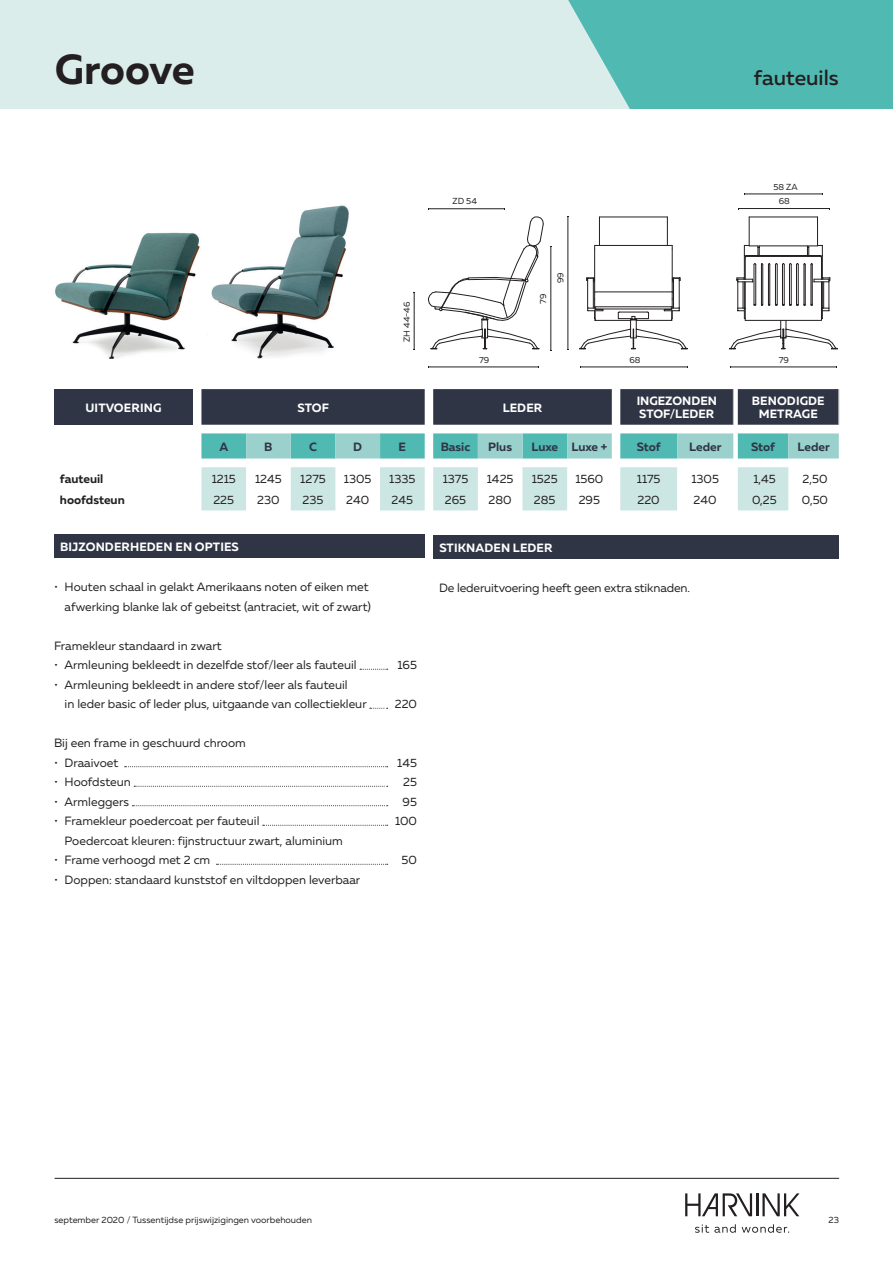
<style>
.page{position:relative;width:893px;height:1263px;background:#fff}
.page>*{position:absolute;margin:0;border:0;box-sizing:border-box;transform-origin:0 0}
.t1{font:700 42px "Muller";letter-spacing:-.01em;color:#231f20}
.t2{font:500 21px "Muller";color:#231f20}
.t3{font:12px/19.5px "Muller";color:#231f20;text-align:right}
.t4{font:700 12px/13.5px "Muller";letter-spacing:.01em;color:#fff}
.t5{font:700 12px "Muller";color:#303545}
.t6{font:700 12px "Muller";color:#231f20}
.t7{font:9px "Muller";color:#231f20}
.t8{font:8.7px "Muller";color:#231f20}
.t9{font:300 8.7px "Muller";color:#231f20}
.s1{font-size:6.15px}
</style>
<div class="page">
<div style="left:0;top:0;width:893px;height:109px;background:#dbedeb"></div>
<hr style="left:756px;top:1193px;width:2px;height:23px;background:#231f20">
<svg style="left:762px;top:1193px;width:37px;height:23px"></svg>
<svg style="left:685px;top:1193px;width:67px;height:23px"></svg>
<svg style="left:695px;top:1224px;width:41px;height:9px"></svg>
<svg style="left:742px;top:1224px;width:47px;height:9px"></svg>
<hr style="left:55px;top:1178px;width:784px;height:1px;background:#231f20">
<img style="left:55px;top:232px;width:145px;height:127px">
<img style="left:211px;top:205px;width:138px;height:154px">
<div style="left:54px;top:389px;width:139px;height:36px;background:#303545"></div>
<svg style="left:201px;top:389px;width:637px;height:36px;background:#393d4d"></svg>
<svg style="left:201px;top:433px;width:638px;height:25px;background:#7ac7c1"></svg>
<svg style="left:201px;top:467px;width:587px;height:43px"></svg>
<hr style="left:733px;top:389px;width:1px;height:36px;background:#bcbdc0">
<hr style="left:838px;top:389px;width:1px;height:36px;background:#bcbdc0">
<hr style="left:414px;top:293px;width:1px;height:57px;background:#231f20">
<hr style="left:568px;top:216px;width:1px;height:134px;background:#231f20">
<hr style="left:429px;top:367px;width:109px;height:1px;background:#231f20">
<hr style="left:581px;top:367px;width:106px;height:1px;background:#231f20">
<hr style="left:730px;top:367px;width:106px;height:1px;background:#231f20">
<hr style="left:744px;top:194px;width:78px;height:1px;background:#231f20">
<hr style="left:738px;top:208px;width:91px;height:1px;background:#231f20">
<hr style="left:429px;top:208px;width:75px;height:1px;background:#231f20">
<svg style="left:729px;top:217px;width:109px;height:133px"></svg>
<hr style="left:672px;top:249px;width:1px;height:43px;background:#231f20">
<hr style="left:594px;top:249px;width:1px;height:43px;background:#231f20">
<svg style="left:594px;top:217px;width:79px;height:32px"></svg>
<hr style="left:599px;top:217px;width:68px;height:1px;background:#231f20">
<svg style="left:579px;top:277px;width:109px;height:73px"></svg>
<hr style="left:551px;top:246px;width:1px;height:105px;background:#231f20">
<svg style="left:428px;top:217px;width:116px;height:133px"></svg>
<svg style="left:360px;top:669px;width:28px;height:1px"></svg>
<svg style="left:370px;top:708px;width:18px;height:1px"></svg>
<svg style="left:125px;top:766px;width:263px;height:1px"></svg>
<svg style="left:134px;top:786px;width:254px;height:1px"></svg>
<svg style="left:132px;top:805px;width:256px;height:1px"></svg>
<svg style="left:263px;top:825px;width:125px;height:1px"></svg>
<svg style="left:217px;top:864px;width:171px;height:1px"></svg>
<div style="left:54px;top:535px;width:370px;height:23px;background:#303545"></div>
<div style="left:433px;top:535px;width:406px;height:24px;background:#303545"></div>
<svg style="left:568px;top:0;width:325px;height:109px;background:#5dbdb7"></svg>
<h1 class="t1" style="left:55px;top:43px;width:141px">Groove</h1>
<p class="t8" style="left:401px;top:342px;width:42px;rotate:-90deg">ZH 44-46</p>
<h2 class="t2" style="left:754px;top:65px;width:86px">fauteuils</h2>
<p class="t8" style="left:773px;top:181px;width:26px">58 ZA</p>
<p class="t8" style="left:452px;top:196px;width:26px">ZD 54</p>
<p class="t8" style="left:779px;top:196px;width:13px">68</p>
<p class="t8" style="left:538px;top:304px;width:12px;rotate:-90deg">79</p>
<p class="t8" style="left:555px;top:283px;width:12px;rotate:-90deg">99</p>
<p class="t8" style="left:479px;top:354px;width:12px">79</p>
<p class="t8" style="left:629px;top:354px;width:13px">68</p>
<p class="t8" style="left:779px;top:354px;width:12px">79</p>
<p class="t4" style="left:85px;top:401px;width:77px">UITVOERING</p>
<p class="t4" style="left:297px;top:401px;width:33px">STOF</p>
<p class="t4" style="left:503px;top:401px;width:41px">LEDER</p>
<p class="t4" style="left:637px;top:394px;width:82px">INGEZONDEN<br>STOF/LEDER</p>
<p class="t4" style="left:752px;top:394px;width:74px;text-align:center">BENODIGDE<br>METRAGE</p>
<p class="t5" style="left:219px;top:439px;width:10px">A</p>
<p class="t5" style="left:264px;top:439px;width:10px">B</p>
<p class="t5" style="left:309px;top:439px;width:9px">C</p>
<p class="t5" style="left:353px;top:439px;width:10px">D</p>
<p class="t5" style="left:399px;top:439px;width:9px">E</p>
<p class="t5" style="left:441px;top:439px;width:31px">Basic</p>
<p class="t5" style="left:488px;top:439px;width:25px">Plus</p>
<p class="t5" style="left:531px;top:439px;width:77px">Luxe Luxe +</p>
<p class="t5" style="left:637px;top:439px;width:25px">Stof</p>
<p class="t5" style="left:689px;top:439px;width:34px">Leder</p>
<p class="t5" style="left:751px;top:439px;width:25px">Stof</p>
<p class="t5" style="left:797px;top:439px;width:34px">Leder</p>
<p class="t6" style="left:60px;top:471px;width:45px">fauteuil</p>
<p class="t3" style="left:212px;top:469px;width:26px">1215</p>
<p class="t3" style="left:255px;top:469px;width:28px">1245</p>
<p class="t3" style="left:300px;top:469px;width:27px">1275</p>
<p class="t3" style="left:344px;top:469px;width:29px">1305</p>
<p class="t3" style="left:389px;top:469px;width:28px">1335</p>
<p class="t3" style="left:443px;top:469px;width:27px">1375</p>
<p class="t3" style="left:487px;top:469px;width:28px">1425</p>
<p class="t3" style="left:532px;top:469px;width:27px">1525</p>
<p class="t3" style="left:575px;top:469px;width:29px">1560</p>
<p class="t3" style="left:637px;top:469px;width:25px">1175</p>
<p class="t3" style="left:691px;top:469px;width:29px">1305</p>
<p class="t3" style="left:753px;top:469px;width:24px">1,45</p>
<p class="t3" style="left:802px;top:469px;width:26px">2,50</p>
<p class="t6" style="left:60px;top:493px;width:66px">hoofdsteun</p>
<p class="t3" style="left:213px;top:490px;width:22px">225</p>
<p class="t3" style="left:257px;top:490px;width:24px">230</p>
<p class="t3" style="left:303px;top:490px;width:22px">235</p>
<p class="t3" style="left:346px;top:490px;width:25px">240</p>
<p class="t3" style="left:391px;top:490px;width:23px">245</p>
<p class="t3" style="left:445px;top:490px;width:23px">265</p>
<p class="t3" style="left:489px;top:490px;width:25px">280</p>
<p class="t3" style="left:534px;top:490px;width:23px">285</p>
<p class="t3" style="left:579px;top:490px;width:23px">295</p>
<p class="t3" style="left:637px;top:490px;width:24px">220</p>
<p class="t3" style="left:694px;top:490px;width:25px">240</p>
<p class="t3" style="left:752px;top:490px;width:26px">0,25</p>
<p class="t3" style="left:802px;top:490px;width:28px">0,50</p>
<p class="t9" style="left:402px;top:503px;width:38px;rotate:-90deg"><span class="s1">ZH</span> 44-46</p>
<p class="t4" style="left:60px;top:540px;width:180px">BIJZONDERHEDEN EN OPTIES</p>
<p class="t3" style="left:54px;top:577px;width:319px">• Houten schaal in gelakt Amerikaans noten of eiken met afwerking blanke lak of gebeitst (antraciet, wit of zwart)</p>
<p class="t3" style="left:54px;top:636px;width:169px">Framekleur standaard in zwart</p>
<p class="t3" style="left:54px;top:655px;width:304px">• Armleuning bekleedt in dezelfde stof/leer als fauteuil</p>
<p class="t3" style="left:397px;top:655px;width:21px">165</p>
<p class="t3" style="left:65px;top:675px;width:304px;text-align:left;text-indent:-11px">• Armleuning bekleedt in andere stof/leer als fauteuil<br>in leder basic of leder plus, uitgaande van collectiekleur</p>
<p class="t3" style="left:395px;top:694px;width:24px">220</p>
<p class="t3" style="left:54px;top:733px;width:193px">Bij een frame in geschuurd chroom</p>
<p class="t3" style="left:54px;top:753px;width:66px">• Draaivoet</p>
<p class="t3" style="left:397px;top:753px;width:21px">145</p>
<p class="t3" style="left:54px;top:772px;width:78px">• Hoofdsteun</p>
<p class="t3" style="left:403px;top:772px;width:15px">25</p>
<p class="t3" style="left:54px;top:792px;width:77px">• Armleggers</p>
<p class="t3" style="left:403px;top:792px;width:16px">95</p>
<p class="t3" style="left:54px;top:811px;width:207px">• Framekleur poedercoat per fauteuil</p>
<p class="t3" style="left:395px;top:811px;width:24px">100</p>
<p class="t3" style="left:65px;top:831px;width:280px">Poedercoat kleuren: fijnstructuur zwart, aluminium</p>
<p class="t3" style="left:54px;top:850px;width:158px">• Frame verhoogd met 2 cm</p>
<p class="t3" style="left:402px;top:850px;width:17px">50</p>
<p class="t3" style="left:54px;top:870px;width:308px">• Doppen: standaard kunststof en viltdoppen leverbaar</p>
<p class="t4" style="left:439px;top:540px;width:115px">STIKNADEN LEDER</p>
<p class="t3" style="left:439px;top:577px;width:252px">De lederuitvoering heeft geen extra stiknaden.</p>
<p class="t7" style="left:54px;top:1214px;width:259px">september 2020 / Tussentijdse prijswijzigingen voorbehouden</p>
<p class="t7" style="left:828px;top:1214px;width:12px">23</p>
</div>
